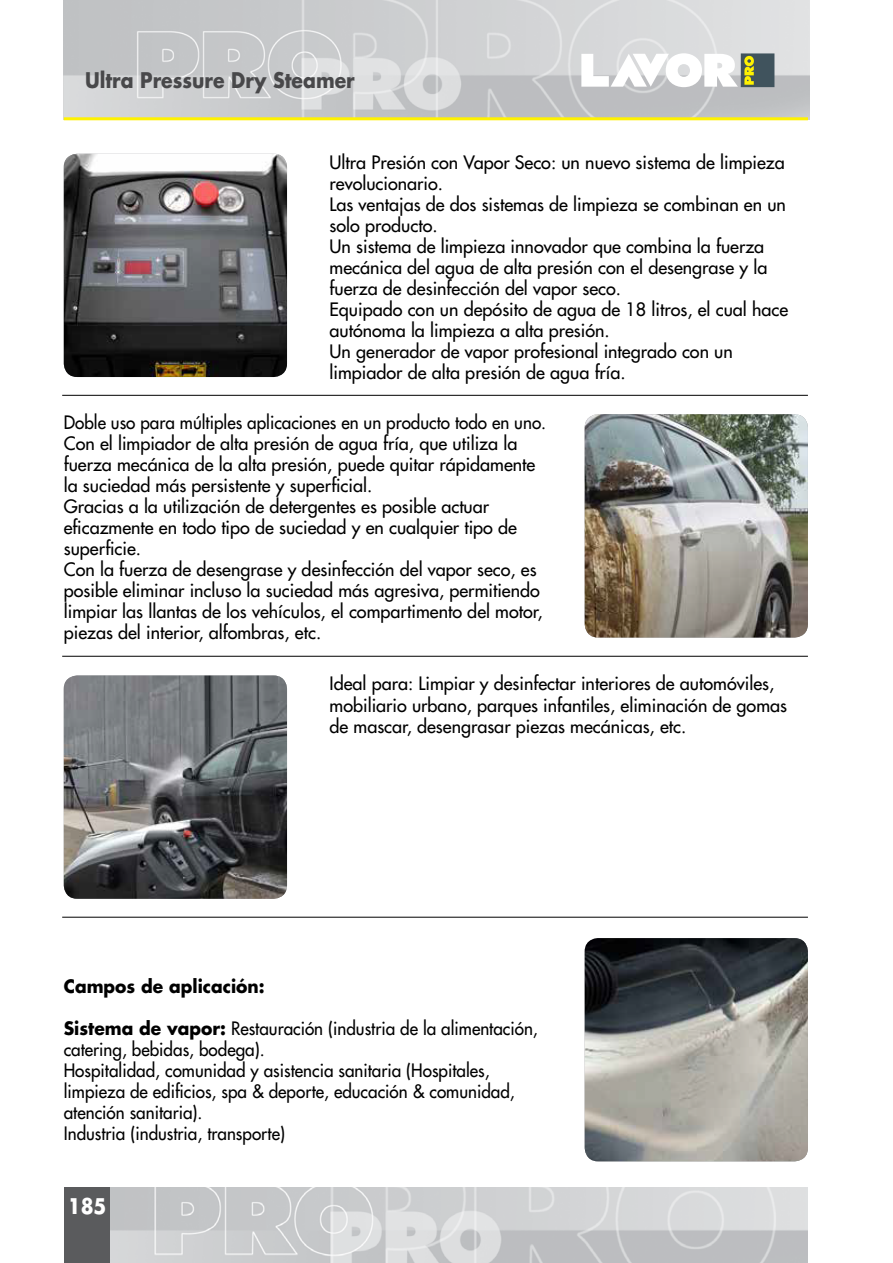
<style>
.page{position:relative;width:893px;height:1263px;background:#fff}
.page>*{position:absolute;margin:0;border:0;box-sizing:border-box;transform-origin:0 0}
.t1{font:700 21px "Futura Std";color:#48484a;scale:.9 1}
.t2{font:700 21px "Futura Std";color:#fff;scale:.9 1}
.t3{font:500 18px/21px "Futura Std";color:#000;scale:.95 1}
.t4{font:500 18px/21px "Futura Std";color:#000}
.t5{font:700 18px "Futura Std";color:#000;scale:.95 1}
.s1{font-weight:700}
</style>
<div class="page">
<img style="left:64px;top:0;width:745px;height:119px">
<hr style="left:64px;top:117px;width:744px;height:3px;background:#fff200">
<div style="left:64px;top:1188px;width:47px;height:75px;background:#5a5b5d"></div>
<svg style="left:581px;top:53px;width:157px;height:34px"></svg>
<div style="left:741px;top:53px;width:33px;height:34px;background:#40535d"></div>
<svg style="left:744px;top:56px;width:10px;height:29px"></svg>
<img style="left:111px;top:1188px;width:697px;height:75px">
<hr style="left:62px;top:395px;width:746px;height:1px;background:#000">
<hr style="left:62px;top:656px;width:746px;height:1px;background:#000">
<hr style="left:62px;top:917px;width:746px;height:1px;background:#000">
<img style="left:64px;top:154px;width:223px;height:223px">
<img style="left:585px;top:414px;width:223px;height:223px">
<img style="left:64px;top:675px;width:223px;height:224px">
<img style="left:585px;top:938px;width:223px;height:223px">
<p class="t1" style="left:85px;top:66px;width:301px">Ultra Pressure Dry Steamer</p>
<p class="t4" style="left:330px;top:152px;width:460px">Ultra Presión con Vapor Seco: un nuevo sistema de limpieza revolucionario.<br>Las ventajas de dos sistemas de limpieza se combinan en un solo producto.<br>Un sistema de limpieza innovador que combina la fuerza mecánica del agua de alta presión con el desengrase y la fuerza de desinfección del vapor seco.<br>Equipado con un depósito de agua de 18 litros, el cual hace autónoma la limpieza a alta presión.<br>Un generador de vapor profesional integrado con un limpiador de alta presión de agua fría.</p>
<p class="t3" style="left:64px;top:412px;width:509px">Doble uso para múltiples aplicaciones en un producto todo en uno.<br>Con el limpiador de alta presión de agua fría, que utiliza la fuerza mecánica de la alta presión, puede quitar rápidamente la suciedad más persistente y superficial.<br>Gracias a la utilización de detergentes es posible actuar eficazmente en todo tipo de suciedad y en cualquier tipo de superficie.<br>Con la fuerza de desengrase y desinfección del vapor seco, es posible eliminar incluso la suciedad más agresiva, permitiendo limpiar las llantas de los vehículos, el compartimento del motor, piezas del interior, alfombras, etc.</p>
<p class="t4" style="left:330px;top:673px;width:459px">Ideal para: Limpiar y desinfectar interiores de automóviles, mobiliario urbano, parques infantiles, eliminación de gomas de mascar, desengrasar piezas mecánicas, etc.</p>
<p class="t5" style="left:64px;top:974px;width:213px">Campos de aplicación:</p>
<p class="t3" style="left:64px;top:1018px;width:501px"><span class="s1">Sistema de vapor:</span> Restauración (industria de la alimentación, catering, bebidas, bodega).<br>Hospitalidad, comunidad y asistencia sanitaria (Hospitales, limpieza de edificios, spa &amp; deporte, educación &amp; comunidad, atención sanitaria).<br>Industria (industria, transporte)</p>
<p class="t2" style="left:68px;top:1192px;width:45px">185</p>
</div>
